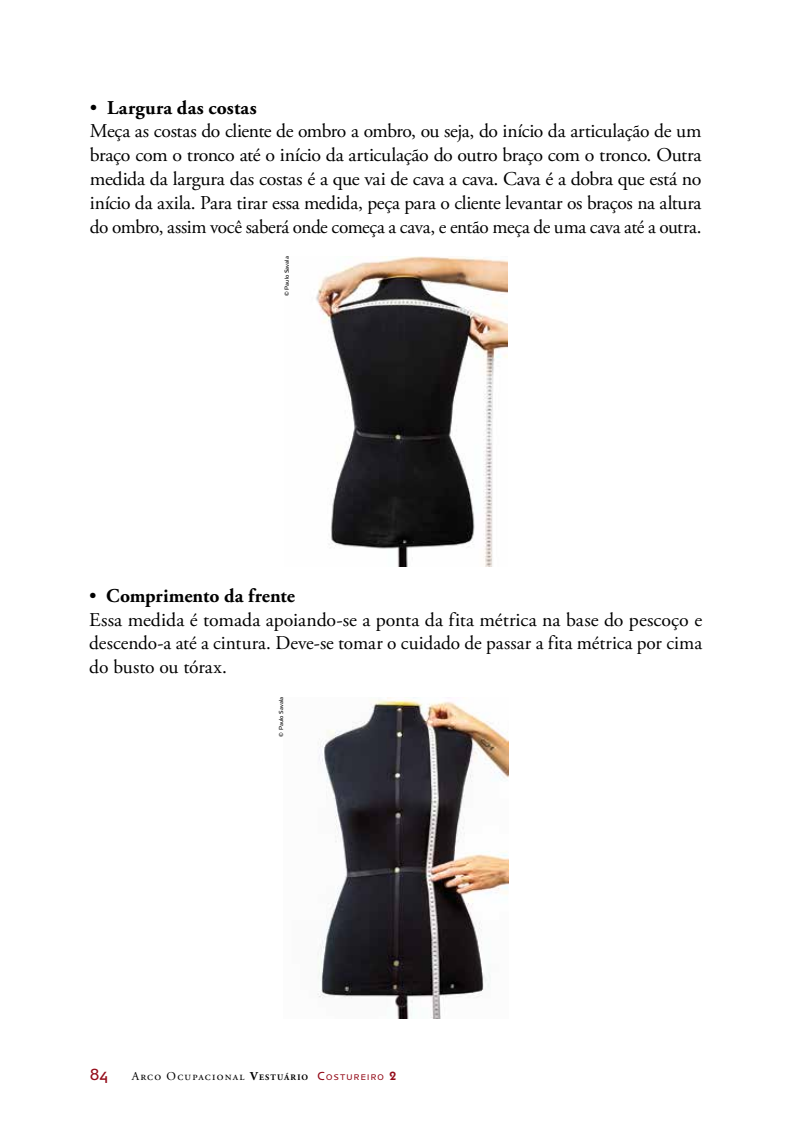
<style>
.page{position:relative;width:808px;height:1127px;background:#fff}
.page>*{position:absolute;margin:0;border:0;box-sizing:border-box;transform-origin:0 0}
.t1{font:19.5px/23.9px "Adobe Garamond Pro";letter-spacing:-.01em;color:#000}
.t2{font:16.5px "Anisette Petite";color:#940b19}
.t3{font:12px "Adobe Garamond Pro";letter-spacing:.1em;color:#000}
.t4{font:6px "Anisette Petite";color:#000}
.s1{font-weight:700}
.s2{font-weight:700;font-size:8.4px}
.s3{font-family:"Anisette Petite Caps";color:#940b19}
.s4{font-family:"Anisette Petite Caps";font-size:8.4px;color:#940b19}
.s5{font-family:"ITC Kabel Std";font-weight:600;color:#940b19}
</style>
<div class="page">
<img style="left:317px;top:697px;width:191px;height:321px">
<img style="left:316px;top:256px;width:191px;height:310px">
<p class="t1" style="left:90px;top:96px;width:613px">• <span class="s1">Largura das costas<br></span>Meça as costas do cliente de ombro a ombro, ou seja, do início da articulação de um braço com o tronco até o início da articulação do outro braço com o tronco. Outra medida da largura das costas é a que vai de cava a cava. Cava é a dobra que está no início da axila. Para tirar essa medida, peça para o cliente levantar os braços na altura do ombro, assim você saberá onde começa a cava, e então meça de uma cava até a outra.</p>
<p class="t4" style="left:283px;top:296px;width:41px;rotate:-90deg">© Paulo Savala</p>
<p class="t1" style="left:89px;top:584px;width:614px">• <span class="s1">Comprimento da frente<br></span>Essa medida é tomada apoiando-se a ponta da fita métrica na base do pescoço e descendo-a até a cintura. Deve-se tomar o cuidado de passar a fita métrica por cima do busto ou tórax.</p>
<p class="t4" style="left:278px;top:736px;width:41px;rotate:-90deg">© Paulo Savala</p>
<p class="t2" style="left:90px;top:1065px;width:20px">84</p>
<p class="t3" style="left:132px;top:1069px;width:266px">Arco Ocupacional <span class="s1">V</span><span class="s2">ESTUÁRIO</span> <span class="s3">C</span><span class="s4">OSTUREIRO</span> <span class="s5">2</span></p>
</div>
